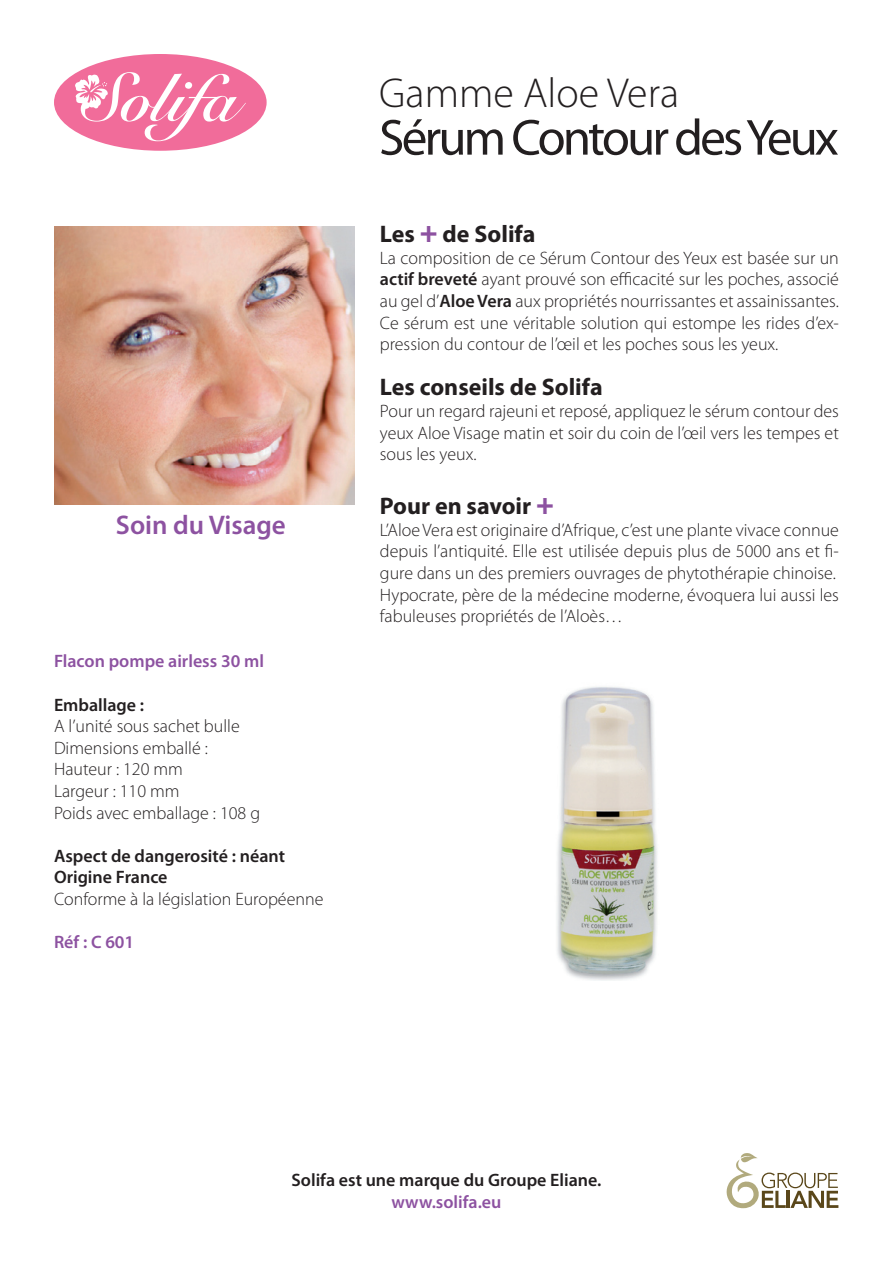
<style>
.page{position:relative;width:893px;height:1263px;background:#fff}
.page>*{position:absolute;margin:0;border:0;box-sizing:border-box;transform-origin:0 0}
.t1{font:51px "Myriad Pro";letter-spacing:-.055em;color:#231f20}
.t2{font:300 42px "Myriad Pro";color:#231f20}
.t3{font:600 27px "Myriad Pro";color:#8d52a1}
.t4{font:700 24px "Myriad Pro";color:#231f20}
.t5{font:300 18px/21.6px "Myriad Pro";color:#231f20;text-align:justify}
.t6{font:600 18px/21.6px "Myriad Pro";color:#231f20}
.t7{font:600 18px "Myriad Pro";color:#8d52a1}
.s1{font-weight:900;font-size:30px;color:#8d52a1}
.s2{font-weight:600}
</style>
<div class="page">
<div style="left:54px;top:54px;width:213px;height:97px;background:#f16c9a;border-radius:50%"></div>
<svg style="left:75px;top:72px;width:171px;height:69px"></svg>
<img style="left:54px;top:226px;width:300px;height:279px">
<svg style="left:726px;top:1153px;width:112px;height:55px"></svg>
<img style="left:556px;top:687px;width:101px;height:294px">
<h3 class="t3" style="left:116px;top:507px;width:171px">Soin du Visage</h3>
<p class="t7" style="left:54px;top:650px;width:211px">Flacon pompe airless 30 ml</p>
<p class="t6" style="left:54px;top:693px;width:92px">Emballage :</p>
<p class="t5" style="left:54px;top:715px;width:208px;text-align:left">A l’unité sous sachet bulle<br>Dimensions emballé :<br>Hauteur : 120 mm<br>Largeur : 110 mm<br>Poids avec emballage : 108 g</p>
<p class="t6" style="left:54px;top:844px;width:233px">Aspect de dangerosité : néant<br>Origine France</p>
<p class="t5" style="left:54px;top:888px;width:271px">Conforme à la législation Européenne</p>
<p class="t7" style="left:54px;top:931px;width:82px">Réf : C 601</p>
<h2 class="t2" style="left:379px;top:67px;width:302px">Gamme Aloe Vera</h2>
<h1 class="t1" style="left:379px;top:106px;width:461px">Sérum Contour des Yeux</h1>
<h3 class="t4" style="left:380px;top:219px;width:157px">Les <span class="s1">+</span> de Solifa</h3>
<p class="t5" style="left:380px;top:247px;width:461px">La composition de ce Sérum Contour des Yeux est basée sur un <span class="s2">actif breveté</span> ayant prouvé son efficacité sur les poches, associé au gel d’<span class="s2">Aloe Vera</span> aux propriétés nourrissantes et assainissantes.<br>Ce sérum est une véritable solution qui estompe les rides d’ex&shy;pression du contour de l’œil et les poches sous les yeux.</p>
<h3 class="t4" style="left:380px;top:372px;width:224px">Les conseils de Solifa</h3>
<p class="t5" style="left:380px;top:400px;width:461px">Pour un regard rajeuni et reposé, appliquez le sérum contour des yeux Aloe Visage matin et soir du coin de l’œil vers les tempes et sous les yeux.</p>
<h3 class="t4" style="left:380px;top:490px;width:176px">Pour en savoir <span class="s1">+</span></h3>
<p class="t5" style="left:380px;top:519px;width:461px;text-align:left">L’Aloe Vera est originaire d’Afrique, c’est une plante vivace connue depuis l’antiquité. Elle est utilisée depuis plus de 5000 ans et fi&shy;gure dans un des premiers ouvrages de phytothérapie chinoise.<br>Hypocrate, père de la médecine moderne, évoquera lui aussi les fabuleuses propriétés de l’Aloès…</p>
<p class="t6" style="left:291px;top:1169px;width:312px">Solifa est une marque du Groupe Eliane.</p>
<p class="t7" style="left:391px;top:1190px;width:112px">www.solifa.eu</p>
</div>
